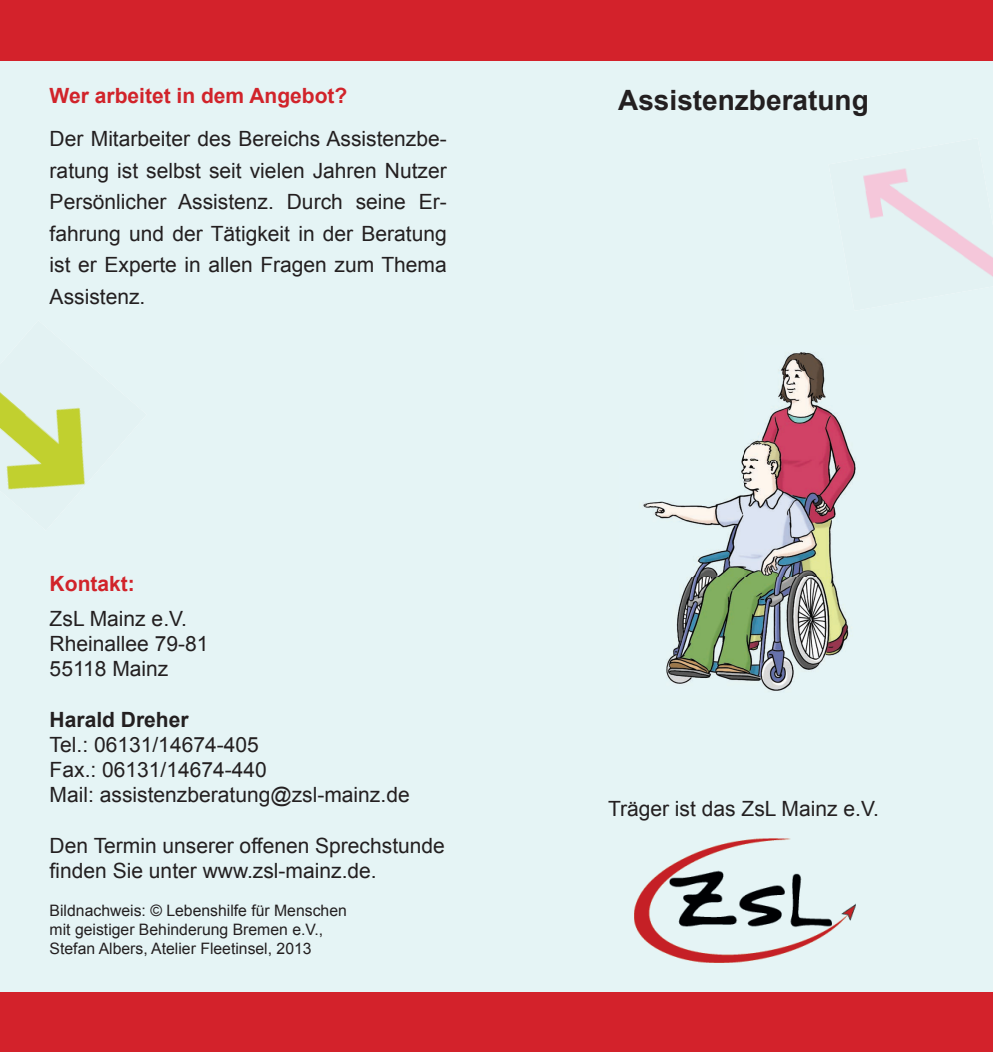
<style>
.page{position:relative;width:993px;height:1052px;background:#fff}
.page>*{position:absolute;margin:0;border:0;box-sizing:border-box;transform-origin:0 0}
.t1{font:700 28px "Arial";color:#231f20}
.t2{font:21px/31.5px "Arial";color:#231f20}
.t3{font:700 21px "Arial";color:#d1232a}
.t4{font:700 21px "Arial";color:#231f20}
.t5{font:15.75px/18.9px "Arial";color:#231f20}
</style>
<div class="page">
<div style="left:0;top:61px;width:992px;height:931px;background:#e5f4f5"></div>
<div style="left:0;top:0;width:992px;height:61px;background:#d3222b"></div>
<div style="left:0;top:992px;width:992px;height:60px;background:#d3222b"></div>
<img style="left:634px;top:838px;width:221px;height:125px">
<img style="left:619px;top:345px;width:250px;height:349px">
<img style="left:828px;top:138px;width:164px;height:173px">
<img style="left:0;top:320px;width:147px;height:210px">
<p class="t3" style="left:50px;top:81px;width:299px">Wer arbeitet in dem Angebot?</p>
<p class="t2" style="left:50px;top:123px;width:398px;text-align:justify">Der Mitarbeiter des Bereichs Assistenzbe&shy;ratung ist selbst seit vielen Jahren Nutzer Persönlicher Assistenz. Durch seine Er&shy;fahrung und der Tätigkeit in der Beratung ist er Experte in allen Fragen zum Thema Assistenz.</p>
<p class="t3" style="left:50px;top:569px;width:87px">Kontakt:</p>
<p class="t2" style="left:50px;top:606px;width:160px;line-height:25.2px">ZsL Mainz e.V.<br>Rheinallee 79-81<br>55118 Mainz</p>
<p class="t4" style="left:50px;top:705px;width:140px">Harald Dreher</p>
<p class="t2" style="left:50px;top:732px;width:361px;line-height:25.2px">Tel.: 06131/14674-405<br>Fax.: 06131/14674-440<br>Mail: assistenzberatung@zsl-mainz.de</p>
<p class="t2" style="left:50px;top:833px;width:396px;line-height:25.2px">Den Termin unserer offenen Sprechstunde finden Sie unter www.zsl-mainz.de.</p>
<p class="t5" style="left:50px;top:901px;width:298px">Bildnachweis: © Lebenshilfe für Menschen mit geistiger Behinderung Bremen e.V.,<br>Stefan Albers, Atelier Fleetinsel, 2013</p>
<h1 class="t1" style="left:618px;top:81px;width:252px">Assistenzberatung</h1>
<p class="t2" style="left:607px;top:792px;width:272px">Träger ist das ZsL Mainz e.V.</p>
</div>
